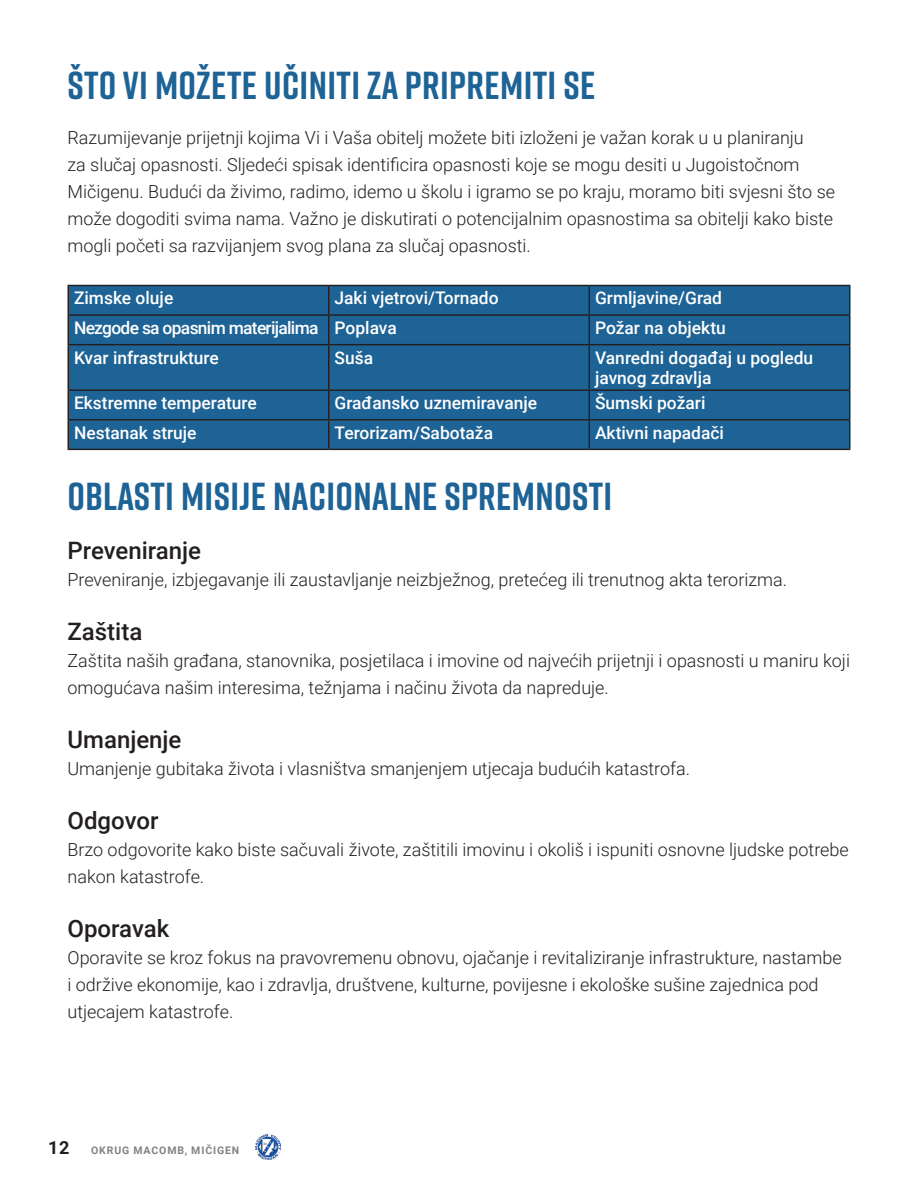
<style>
.page{position:relative;width:918px;height:1188px;background:#fff}
.page>*{position:absolute;margin:0;border:0;box-sizing:border-box;transform-origin:0 0}
.t1{font:700 39px "Rift";letter-spacing:.01em;color:#1e6396}
.t2{font:500 24px "Roboto";color:#231f20}
.t3{font:300 18px/27px "Roboto";color:#231f20}
.t4{font:500 17.4px/20.9px "Roboto";color:#fff}
.t5{font:500 17.4px "Roboto";letter-spacing:-.04em;color:#fff}
.t6{font:700 10.5px "Roboto";letter-spacing:.085em;color:#808285}
.s1{font-size:18px;color:#231f20}
</style>
<div class="page">
<img style="left:256px;top:1135px;width:25px;height:24px">
<div style="left:69px;top:286px;width:780px;height:163px;background:#1e6396"></div>
<hr style="left:68px;top:285px;width:261px;height:1px;background:#231f20">
<hr style="left:67px;top:286px;width:2px;height:28px;background:#231f20">
<hr style="left:329px;top:285px;width:260px;height:1px;background:#231f20">
<hr style="left:589px;top:285px;width:261px;height:1px;background:#231f20">
<hr style="left:849px;top:286px;width:2px;height:28px;background:#231f20">
<hr style="left:68px;top:314px;width:261px;height:2px;background:#231f20">
<hr style="left:67px;top:316px;width:2px;height:28px;background:#231f20">
<hr style="left:329px;top:314px;width:260px;height:2px;background:#231f20">
<svg style="left:328px;top:286px;width:1px;height:58px"></svg>
<hr style="left:589px;top:314px;width:261px;height:2px;background:#231f20">
<svg style="left:589px;top:286px;width:1px;height:58px"></svg>
<hr style="left:849px;top:316px;width:2px;height:28px;background:#231f20">
<hr style="left:68px;top:344px;width:261px;height:1px;background:#231f20">
<hr style="left:67px;top:345px;width:2px;height:44px;background:#231f20">
<hr style="left:329px;top:344px;width:260px;height:1px;background:#231f20">
<hr style="left:328px;top:345px;width:1px;height:44px;background:#231f20">
<hr style="left:589px;top:344px;width:261px;height:1px;background:#231f20">
<hr style="left:589px;top:345px;width:1px;height:44px;background:#231f20">
<hr style="left:849px;top:345px;width:2px;height:44px;background:#231f20">
<hr style="left:68px;top:389px;width:261px;height:2px;background:#231f20">
<hr style="left:67px;top:391px;width:2px;height:28px;background:#231f20">
<hr style="left:329px;top:389px;width:260px;height:2px;background:#231f20">
<hr style="left:589px;top:389px;width:261px;height:2px;background:#231f20">
<hr style="left:849px;top:391px;width:2px;height:28px;background:#231f20">
<hr style="left:68px;top:419px;width:261px;height:2px;background:#231f20">
<hr style="left:67px;top:421px;width:2px;height:28px;background:#231f20">
<hr style="left:329px;top:419px;width:260px;height:2px;background:#231f20">
<svg style="left:328px;top:391px;width:1px;height:58px"></svg>
<hr style="left:589px;top:419px;width:261px;height:2px;background:#231f20">
<svg style="left:589px;top:391px;width:1px;height:58px"></svg>
<hr style="left:849px;top:421px;width:2px;height:28px;background:#231f20">
<hr style="left:68px;top:449px;width:261px;height:1px;background:#231f20">
<hr style="left:329px;top:449px;width:260px;height:1px;background:#231f20">
<hr style="left:589px;top:449px;width:261px;height:1px;background:#231f20">
<p class="t1" style="left:68px;top:58px;width:529px">ŠTO VI MOŽETE UČINITI ZA PRIPREMITI SE</p>
<p class="t3" style="left:68px;top:124px;width:769px">Razumijevanje prijetnji kojima Vi i Vaša obitelj možete biti izloženi je važan korak u u planiranju<br>za slučaj opasnosti. Sljedeći spisak identificira opasnosti koje se mogu desiti u Jugoistočnom Mičigenu. Budući da živimo, radimo, idemo u školu i igramo se po kraju, moramo biti svjesni što se može dogoditi svima nama. Važno je diskutirati o potencijalnim opasnostima sa obitelji kako biste mogli početi sa razvijanjem svog plana za slučaj opasnosti.</p>
<p class="t4" style="left:74px;top:287px;width:101px">Zimske oluje</p>
<p class="t4" style="left:335px;top:287px;width:166px">Jaki vjetrovi/Tornado</p>
<p class="t4" style="left:595px;top:287px;width:129px">Grmljavine/Grad</p>
<p class="t5" style="left:74px;top:316px;width:246px">Nezgode sa opasnim materijalima</p>
<p class="t4" style="left:335px;top:317px;width:64px">Poplava</p>
<p class="t4" style="left:595px;top:317px;width:132px">Požar na objektu</p>
<p class="t4" style="left:74px;top:346px;width:146px">Kvar infrastrukture</p>
<p class="t4" style="left:335px;top:346px;width:40px">Suša</p>
<p class="t4" style="left:595px;top:346px;width:220px">Vanredni događaj u pogledu javnog zdravlja</p>
<p class="t4" style="left:74px;top:392px;width:184px">Ekstremne temperature</p>
<p class="t4" style="left:335px;top:392px;width:204px">Građansko uznemiravanje</p>
<p class="t4" style="left:595px;top:392px;width:112px">Šumski požari</p>
<p class="t4" style="left:74px;top:421px;width:124px">Nestanak struje</p>
<p class="t4" style="left:335px;top:421px;width:160px">Terorizam/Sabotaža</p>
<p class="t4" style="left:595px;top:421px;width:131px">Aktivni napadači</p>
<p class="t1" style="left:68px;top:468px;width:546px">OBLASTI MISIJE NACIONALNE SPREMNOSTI</p>
<p class="t2" style="left:68px;top:533px;width:135px">Preveniranje</p>
<p class="t3" style="left:68px;top:565px;width:721px">Preveniranje, izbjegavanje ili zaustavljanje neizbježnog, pretećeg ili trenutnog akta terorizma.</p>
<p class="t2" style="left:68px;top:614px;width:76px">Zaštita</p>
<p class="t3" style="left:68px;top:646px;width:784px">Zaštita naših građana, stanovnika, posjetilaca i imovine od najvećih prijetnji i opasnosti u maniru koji omogućava našim interesima, težnjama i načinu života da napreduje.</p>
<p class="t2" style="left:68px;top:722px;width:115px">Umanjenje</p>
<p class="t3" style="left:68px;top:754px;width:624px">Umanjenje gubitaka života i vlasništva smanjenjem utjecaja budućih katastrofa.</p>
<p class="t2" style="left:68px;top:803px;width:93px">Odgovor</p>
<p class="t3" style="left:68px;top:835px;width:783px">Brzo odgovorite kako biste sačuvali živote, zaštitili imovinu i okoliš i ispuniti osnovne ljudske potrebe</p>
<p class="t3" style="left:68px;top:862px;width:138px">nakon katastrofe.</p>
<p class="t2" style="left:68px;top:911px;width:103px">Oporavak</p>
<p class="t3" style="left:68px;top:943px;width:776px">Oporavite se kroz fokus na pravovremenu obnovu, ojačanje i revitaliziranje infrastrukture, nastambe i održive ekonomije, kao i zdravlja, društvene, kulturne, povijesne i ekološke sušine zajednica pod utjecajem katastrofe.</p>
<p class="t6" style="left:48px;top:1142px;width:193px"><span class="s1">12</span> OKRUG MACOMB, MIČIGEN</p>
</div>
